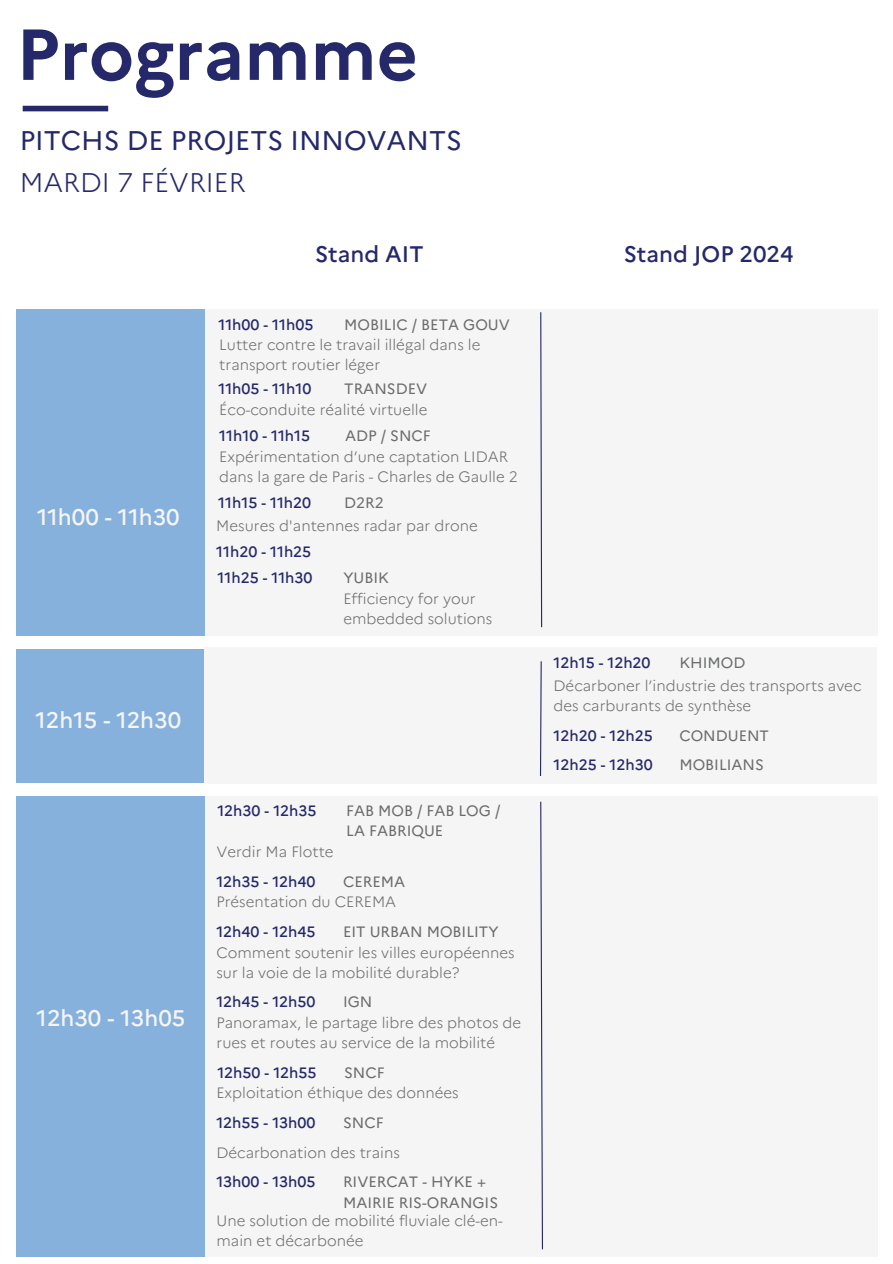
<style>
.page{position:relative;width:893px;height:1264px;background:#fff}
.page>*{position:absolute;margin:0;border:0;box-sizing:border-box;transform-origin:0 0}
.t1{font:700 72px "Marianne";color:#25296a}
.t2{font:27px "Marianne";color:#25296a}
.t3{font:300 27px "Marianne";color:#25296a}
.t4{font:500 22.5px "Marianne";color:#f5f5f5}
.t5{font:500 22.5px "Marianne";color:#25296a}
.t6{font:300 15px/20.2px "Marianne";color:#6b6c6d}
.t7{font:500 15px/25.7px "Marianne";color:#25296a}
.t8{font:15px/20.2px "Marianne";color:#6b6c6d}
</style>
<div class="page">
<div style="left:16px;top:796px;width:189px;height:459px;background:#86b1dd"></div>
<div style="left:205px;top:796px;width:672px;height:459px;background:#f5f5f5"></div>
<svg style="left:540px;top:801px;width:3px;height:449px"></svg>
<div style="left:16px;top:648px;width:188px;height:134px;background:#86b1dd"></div>
<div style="left:204px;top:647px;width:672px;height:136px;background:#f5f5f5"></div>
<svg style="left:540px;top:661px;width:2px;height:115px"></svg>
<div style="left:16px;top:309px;width:189px;height:326px;background:#86b1dd"></div>
<div style="left:205px;top:309px;width:672px;height:326px;background:#f5f5f5"></div>
<svg style="left:540px;top:312px;width:2px;height:316px"></svg>
<div style="left:23px;top:106px;width:85px;height:5px;background:#25296a"></div>
<h1 class="t1" style="left:16px;top:-2px;width:404px">Programme</h1>
<h2 class="t2" style="left:20px;top:119px;width:443px">PITCHS DE PROJETS INNOVANTS</h2>
<h2 class="t3" style="left:20px;top:162px;width:227px">MARDI 7 FÉVRIER</h2>
<h3 class="t5" style="left:315px;top:237px;width:110px">Stand AIT</h3>
<h3 class="t5" style="left:623px;top:237px;width:171px">Stand JOP 2024</h3>
<p class="t7" style="left:218px;top:310px;width:96px">11h00 - 11h05</p>
<p class="t8" style="left:344px;top:313px;width:167px">MOBILIC / BETA GOUV</p>
<p class="t6" style="left:219px;top:333px;width:263px">Lutter contre le travail illégal dans le transport routier léger</p>
<p class="t6" style="left:219px;top:399px;width:210px">Éco-conduite réalité virtuelle</p>
<p class="t7" style="left:218px;top:375px;width:94px">11h05 - 11h10</p>
<p class="t8" style="left:344px;top:378px;width:84px">TRANSDEV</p>
<p class="t7" style="left:219px;top:421px;width:92px">11h10 - 11h15</p>
<p class="t8" style="left:345px;top:424px;width:87px">ADP / SNCF</p>
<h3 class="t4" style="left:37px;top:499px;width:144px">11h00 - 11h30</h3>
<p class="t6" style="left:219px;top:445px;width:300px">Expérimentation d’une captation LIDAR dans la gare de Paris - Charles de Gaulle 2</p>
<p class="t7" style="left:218px;top:488px;width:94px">11h15 - 11h20</p>
<p class="t8" style="left:344px;top:491px;width:41px">D2R2</p>
<p class="t7" style="left:216px;top:538px;width:98px">11h20 - 11h25<br>11h25 - 11h30</p>
<p class="t6" style="left:216px;top:514px;width:263px">Mesures d'antennes radar par drone</p>
<p class="t8" style="left:343px;top:566px;width:47px">YUBIK</p>
<p class="t6" style="left:343px;top:587px;width:150px">Efficiency for your embedded solutions</p>
<h3 class="t4" style="left:36px;top:702px;width:147px">12h15 - 12h30</h3>
<h3 class="t4" style="left:37px;top:1000px;width:150px">12h30 - 13h05</h3>
<p class="t7" style="left:217px;top:796px;width:101px">12h30 - 12h35</p>
<p class="t8" style="left:346px;top:799px;width:156px">FAB MOB / FAB LOG /<br>LA FABRIQUE</p>
<p class="t6" style="left:216px;top:840px;width:119px">Verdir Ma Flotte</p>
<p class="t6" style="left:216px;top:890px;width:181px">Présentation du CEREMA</p>
<p class="t6" style="left:216px;top:940px;width:300px">Comment soutenir les villes européennes sur la voie de la mobilité durable?</p>
<p class="t6" style="left:216px;top:1011px;width:306px">Panoramax, le partage libre des photos de rues et routes au service de la mobilité</p>
<p class="t6" style="left:216px;top:1081px;width:244px">Exploitation éthique des données</p>
<p class="t7" style="left:216px;top:867px;width:101px">12h35 - 12h40</p>
<p class="t8" style="left:343px;top:870px;width:64px">CEREMA</p>
<p class="t7" style="left:216px;top:917px;width:101px">12h40 - 12h45</p>
<p class="t8" style="left:343px;top:920px;width:157px">EIT URBAN MOBILITY</p>
<p class="t7" style="left:216px;top:988px;width:101px">12h45 - 12h50</p>
<p class="t8" style="left:343px;top:990px;width:31px">IGN</p>
<p class="t7" style="left:217px;top:1058px;width:101px">12h50 - 12h55</p>
<p class="t8" style="left:344px;top:1061px;width:42px">SNCF</p>
<p class="t7" style="left:216px;top:1108px;width:101px">12h55 - 13h00</p>
<p class="t8" style="left:343px;top:1111px;width:42px">SNCF</p>
<p class="t6" style="left:216px;top:1140px;width:185px">Décarbonation des trains</p>
<p class="t7" style="left:216px;top:1167px;width:101px">13h00 - 13h05</p>
<p class="t8" style="left:343px;top:1170px;width:157px">RIVERCAT - HYKE +<br>MAIRIE RIS-ORANGIS</p>
<p class="t6" style="left:216px;top:1209px;width:288px">Une solution de mobilité fluviale clé-en&shy;main et décarbonée</p>
<p class="t7" style="left:553px;top:648px;width:98px">12h15 - 12h20</p>
<p class="t8" style="left:679px;top:651px;width:67px">KHIMOD</p>
<p class="t6" style="left:553px;top:674px;width:309px">Décarboner l’industrie des transports avec des carburants de synthèse</p>
<p class="t7" style="left:553px;top:721px;width:101px">12h20 - 12h25</p>
<p class="t8" style="left:679px;top:724px;width:91px">CONDUENT</p>
<p class="t7" style="left:553px;top:751px;width:101px">12h25 - 12h30</p>
<p class="t8" style="left:679px;top:753px;width:86px">MOBILIANS</p>
</div>
